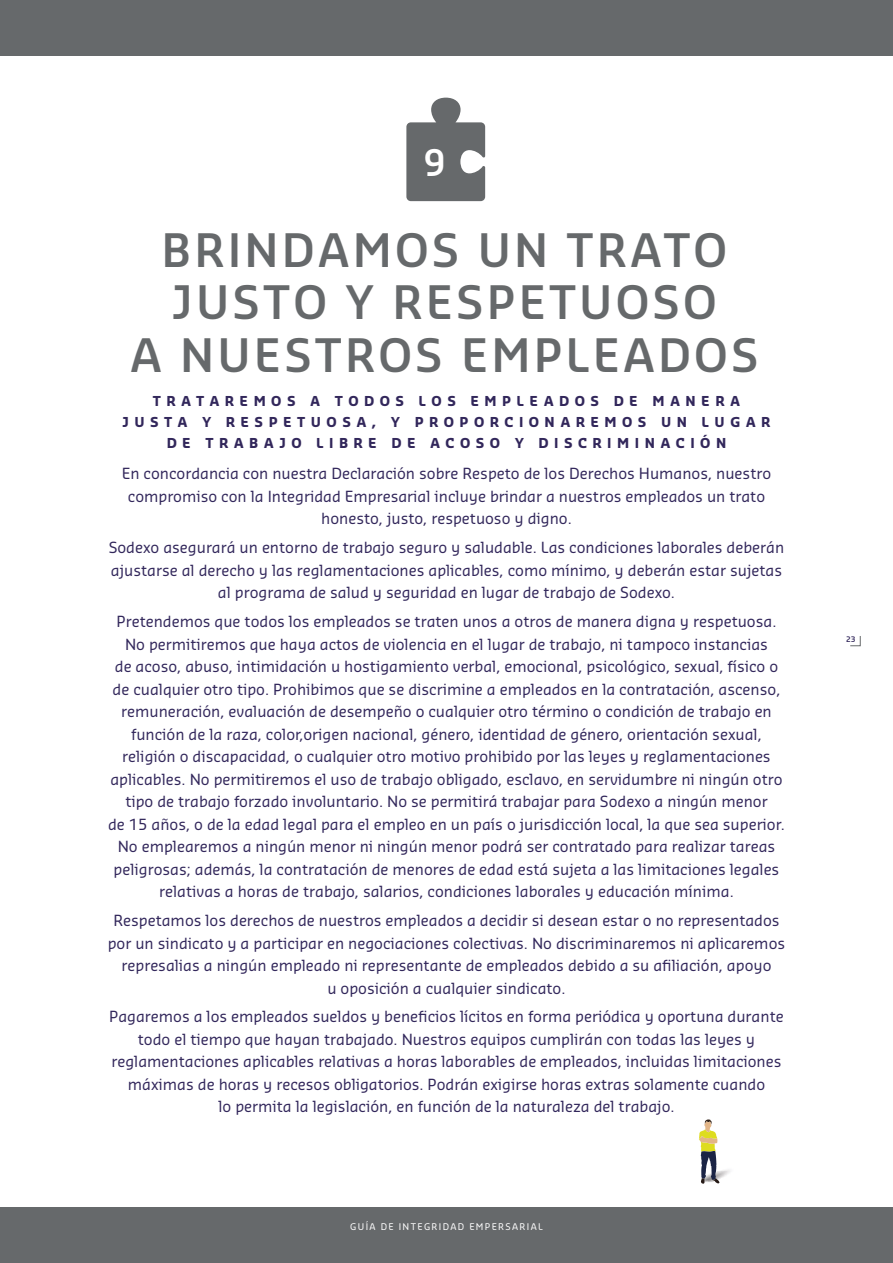
<style>
.page{position:relative;width:893px;height:1263px;background:#fff}
.page>*{position:absolute;margin:0;border:0;box-sizing:border-box;transform-origin:0 0}
.t1{font:600 45px/52.5px "Sansa Pro";letter-spacing:.07em;color:#66696b;text-align:center}
.t2{font:600 36px "Sansa Pro";color:#fff}
.t3{font:15px/22.5px "Sansa Pro";color:#32275b;text-align:center}
.t4{font:700 13.35px/21px "Sansa Pro";letter-spacing:.41em;color:#32275b;text-align:center}
.t5{font:9px "Sansa Pro";letter-spacing:.15em;color:#fff}
.t6{font:600 7.5px "Sansa Pro";color:#32275b}
</style>
<div class="page">
<div style="left:0;top:1208px;width:893px;height:55px;background:#66696b"></div>
<svg style="left:850px;top:636px;width:11px;height:10px"></svg>
<div style="left:0;top:0;width:893px;height:55px;background:#66696b"></div>
<svg style="left:406px;top:98px;width:79px;height:103px"></svg>
<img style="left:719px;top:1170px;width:11px;height:13px">
<svg style="left:699px;top:1119px;width:20px;height:65px"></svg>
<h2 class="t2" style="left:423px;top:146px;width:24px">9</h2>
<h1 class="t1" style="left:130px;top:227px;width:630px">BRINDAMOS UN TRATO<br>JUSTO Y RESPETUOSO<br>A NUESTROS EMPLEADOS</h1>
<p class="t4" style="left:123px;top:392px;width:649px">TRATAREMOS A TODOS LOS EMPLEADOS DE MANERA<br>JUSTA Y RESPETUOSA, Y PROPORCIONAREMOS UN LUGAR<br>DE TRABAJO LIBRE DE ACOSO Y DISCRIMINACIÓN</p>
<p class="t3" style="left:122px;top:464px;width:651px">En concordancia con nuestra Declaración sobre Respeto de los Derechos Humanos, nuestro compromiso con la Integridad Empresarial incluye brindar a nuestros empleados un trato honesto, justo, respetuoso y digno.</p>
<p class="t3" style="left:109px;top:538px;width:677px">Sodexo asegurará un entorno de trabajo seguro y saludable. Las condiciones laborales deberán ajustarse al derecho y las reglamentaciones aplicables, como mínimo, y deberán estar sujetas al programa de salud y seguridad en lugar de trabajo de Sodexo.</p>
<p class="t3" style="left:108px;top:611px;width:678px">Pretendemos que todos los empleados se traten unos a otros de manera digna y respetuosa.<br>No permitiremos que haya actos de violencia en el lugar de trabajo, ni tampoco instancias<br>de acoso, abuso, intimidación u hostigamiento verbal, emocional, psicológico, sexual, físico o de cualquier otro tipo. Prohibimos que se discrimine a empleados en la contratación, ascenso, remuneración, evaluación de desempeño o cualquier otro término o condición de trabajo en función de la raza, color,origen nacional, género, identidad de género, orientación sexual, religión o discapacidad, o cualquier otro motivo prohibido por las leyes y reglamentaciones aplicables. No permitiremos el uso de trabajo obligado, esclavo, en servidumbre ni ningún otro tipo de trabajo forzado involuntario. No se permitirá trabajar para Sodexo a ningún menor<br>de 15 años, o de la edad legal para el empleo en un país o jurisdicción local, la que sea superior.<br>No emplearemos a ningún menor ni ningún menor podrá ser contratado para realizar tareas peligrosas; además, la contratación de menores de edad está sujeta a las limitaciones legales relativas a horas de trabajo, salarios, condiciones laborales y educación mínima.</p>
<p class="t3" style="left:108px;top:910px;width:679px">Respetamos los derechos de nuestros empleados a decidir si desean estar o no representados por un sindicato y a participar en negociaciones colectivas. No discriminaremos ni aplicaremos represalias a ningún empleado ni representante de empleados debido a su afiliación, apoyo<br>u oposición a cualquier sindicato.</p>
<p class="t3" style="left:109px;top:1007px;width:676px">Pagaremos a los empleados sueldos y beneficios lícitos en forma periódica y oportuna durante todo el tiempo que hayan trabajado. Nuestros equipos cumplirán con todas las leyes y reglamentaciones aplicables relativas a horas laborables de empleados, incluidas limitaciones máximas de horas y recesos obligatorios. Podrán exigirse horas extras solamente cuando<br>lo permita la legislación, en función de la naturaleza del trabajo.</p>
<p class="t5" style="left:350px;top:1222px;width:194px">GUÍA DE INTEGRIDAD EMPERSARIAL</p>
<p class="t6" style="left:846px;top:636px;width:11px">23</p>
</div>
